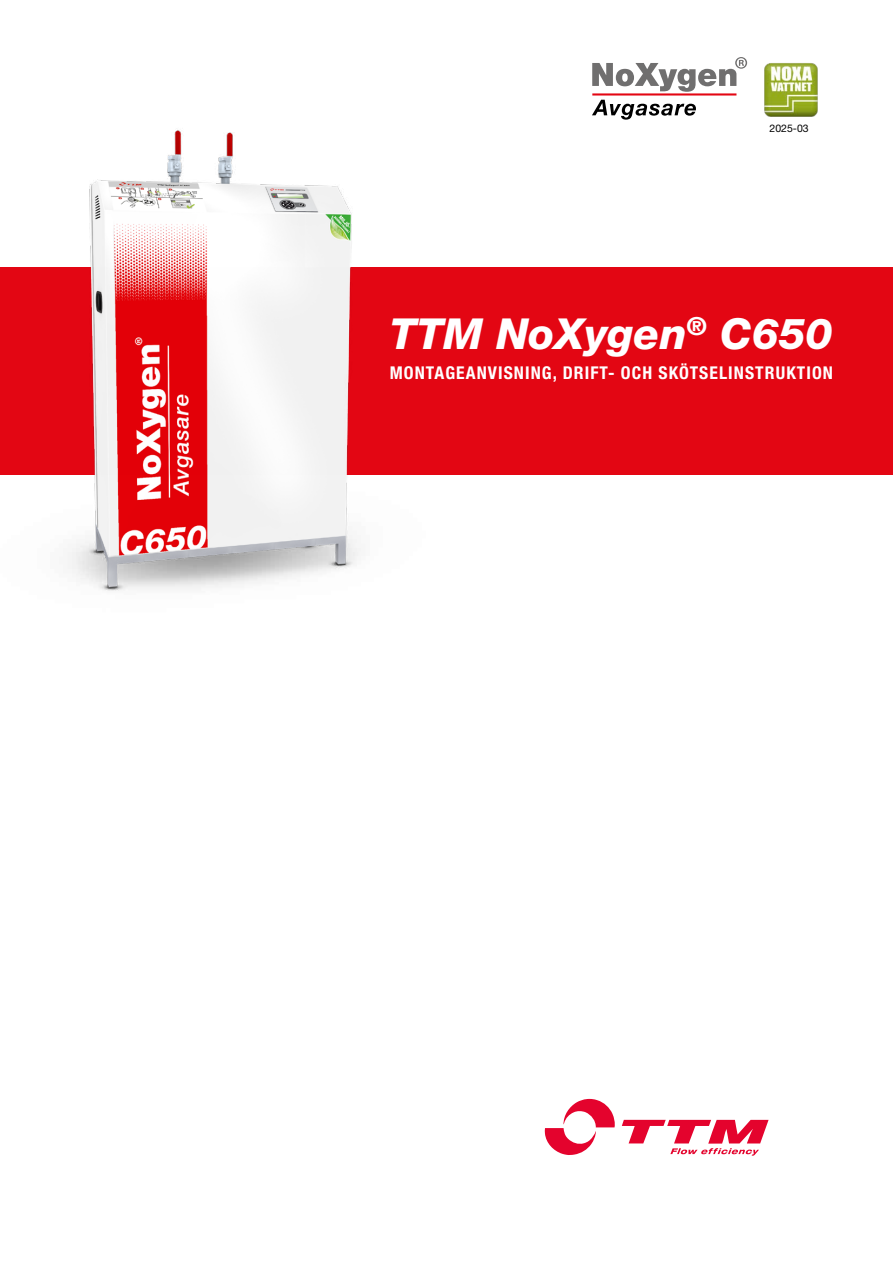
<style>
.page{position:relative;width:893px;height:1263px;background:#fff}
.page>*{position:absolute;margin:0;border:0;box-sizing:border-box;transform-origin:0 0}
.t1{font:italic 800 42.75px "Helvetica Neue LT Pro";color:#fff}
.t2{font:700 condensed 17.7px "Helvetica Neue LT Pro";letter-spacing:.06em;color:#fff}
.t3{font:10.5px "Helvetica Neue LT Pro";color:#000}
</style>
<div class="page">
<svg style="left:592px;top:100px;width:104px;height:20px"></svg>
<hr style="left:592px;top:93px;width:144px;height:3px;background:#e30613">
<svg style="left:592px;top:57px;width:155px;height:35px"></svg>
<div style="left:0;top:268px;width:893px;height:207px;background:#e30613"></div>
<img style="left:0;top:130px;width:646px;height:461px">
<img style="left:764px;top:63px;width:54px;height:54px">
<svg style="left:545px;top:1099px;width:70px;height:56px"></svg>
<svg style="left:622px;top:1120px;width:147px;height:36px"></svg>
<p class="t3" style="left:770px;top:122px;width:41px">2025-03</p>
<h1 class="t1" style="left:390px;top:309px;width:445px">TTM NoXygen<sup>®</sup> C650</h1>
<p class="t2" style="left:390px;top:362px;width:445px">MONTAGEANVISNING, DRIFT- OCH SKÖTSELINSTRUKTION</p>
</div>
